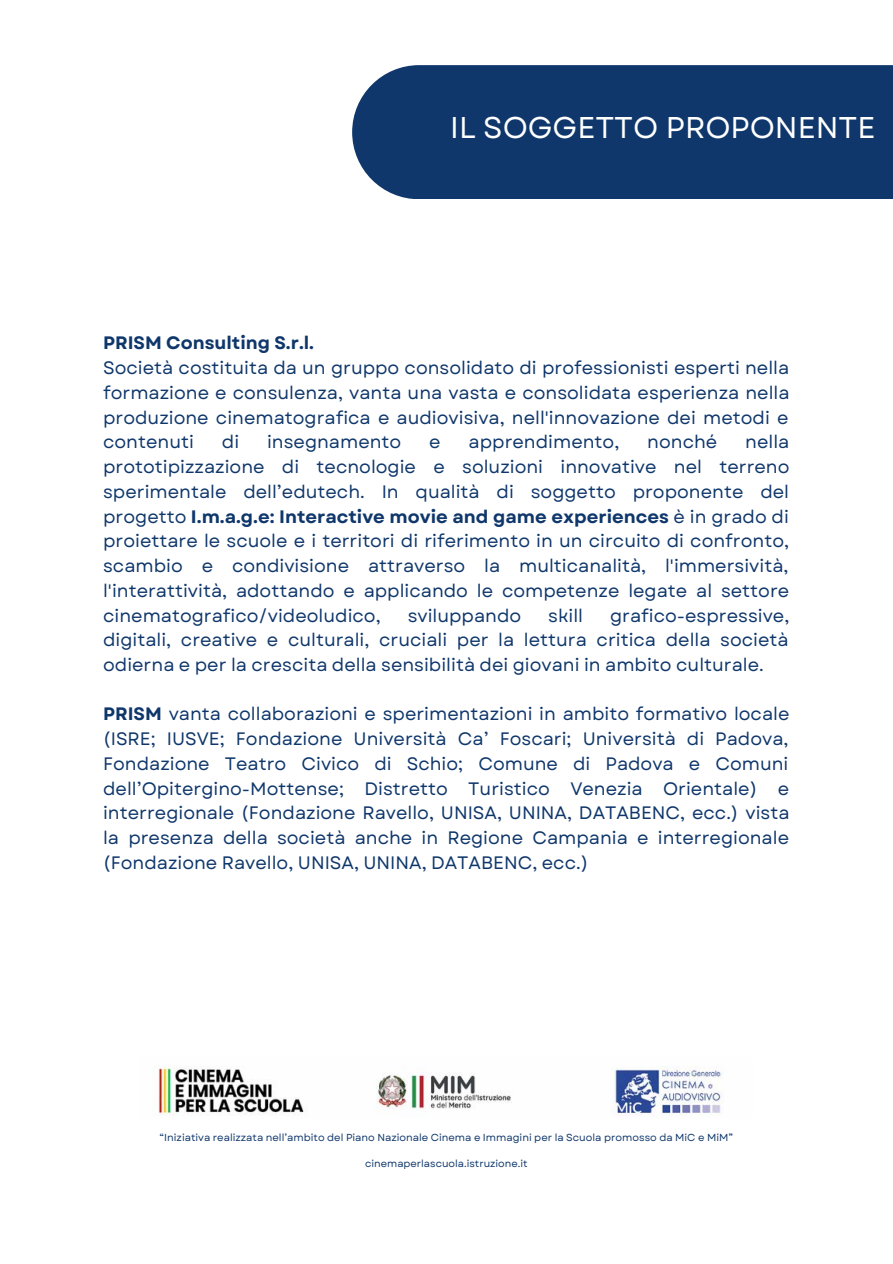
<style>
.page{position:relative;width:893px;height:1264px;background:#fff}
.page>*{position:absolute;margin:0;border:0;box-sizing:border-box;transform-origin:0 0}
.t1{font:30px "Garet";color:#fff}
.t2{font:18px/24.8px "Garet";color:#0f376b;text-align:justify}
.t3{font:700 18px "Garet";color:#0f376b}
.t4{font:10.2px "Garet";color:#0f376b}
.t5{font:10.05px "Garet";color:#0f376b}
.s1{font-weight:700}
</style>
<div class="page">
<div style="left:352px;top:65px;width:540px;height:134px;background:#0f376b"></div>
<img style="left:157px;top:1066px;width:566px;height:50px">
<h1 class="t1" style="left:450px;top:106px;width:427px">IL SOGGETTO PROPONENTE</h1>
<p class="t3" style="left:103px;top:330px;width:212px">PRISM Consulting S.r.l.</p>
<p class="t2" style="left:103px;top:355px;width:688px">Società costituita da un gruppo consolidato di professionisti esperti nella formazione e consulenza, vanta una vasta e consolidata esperienza nella produzione cinematografica e audiovisiva, nell'innovazione dei metodi e contenuti</p>
<p class="t2" style="left:222px;top:430px;width:19px">di</p>
<p class="t2" style="left:267px;top:430px;width:136px">insegnamento</p>
<p class="t2" style="left:429px;top:430px;width:13px">e</p>
<p class="t2" style="left:468px;top:430px;width:152px">apprendimento,</p>
<p class="t2" style="left:647px;top:430px;width:72px">nonché</p>
<p class="t2" style="left:103px;top:430px;width:688px;text-indent:642px">nella prototipizzazione di tecnologie e soluzioni innovative nel terreno sperimentale dell’edutech. In qualità di soggetto proponente del progetto <span class="s1">I.m.a.g.e: Interactive movie and game experiences</span> è in grado di proiettare le scuole e i territori di riferimento in un circuito di confronto, scambio e condivisione attraverso la multicanalità, l'immersività, l'interattività, adottando e applicando le competenze legate al settore cinematografico/videoludico,</p>
<p class="t2" style="left:103px;top:603px;width:687px;text-indent:507px">grafico-espressive, digitali, creative e culturali, cruciali per la lettura critica della società odierna e per la crescita della sensibilità dei giovani in ambito culturale.</p>
<p class="t2" style="left:103px;top:702px;width:687px"><span class="s1">PRISM</span> vanta collaborazioni e sperimentazioni in ambito formativo locale (ISRE; IUSVE; Fondazione Università Ca’ Foscari; Università di Padova, Fondazione Teatro Civico di Schio; Comune di Padova e Comuni dell’Opitergino-Mottense; Distretto Turistico Venezia Orientale) e interregionale (Fondazione Ravello, UNISA, UNINA, DATABENC, ecc.) vista la presenza della società anche in Regione Campania e interregionale (Fondazione Ravello, UNISA, UNINA, DATABENC, ecc.)</p>
<p class="t2" style="left:407px;top:603px;width:115px">sviluppando</p>
<p class="t2" style="left:548px;top:603px;width:36px">skill</p>
<p class="t4" style="left:160px;top:1130px;width:575px">“Iniziativa realizzata nell’ambito del Piano Nazionale Cinema e Immagini per la Scuola promosso da MiC e MiM”</p>
<p class="t5" style="left:365px;top:1155px;width:164px">cinemaperlascuola.istruzione.it</p>
</div>
